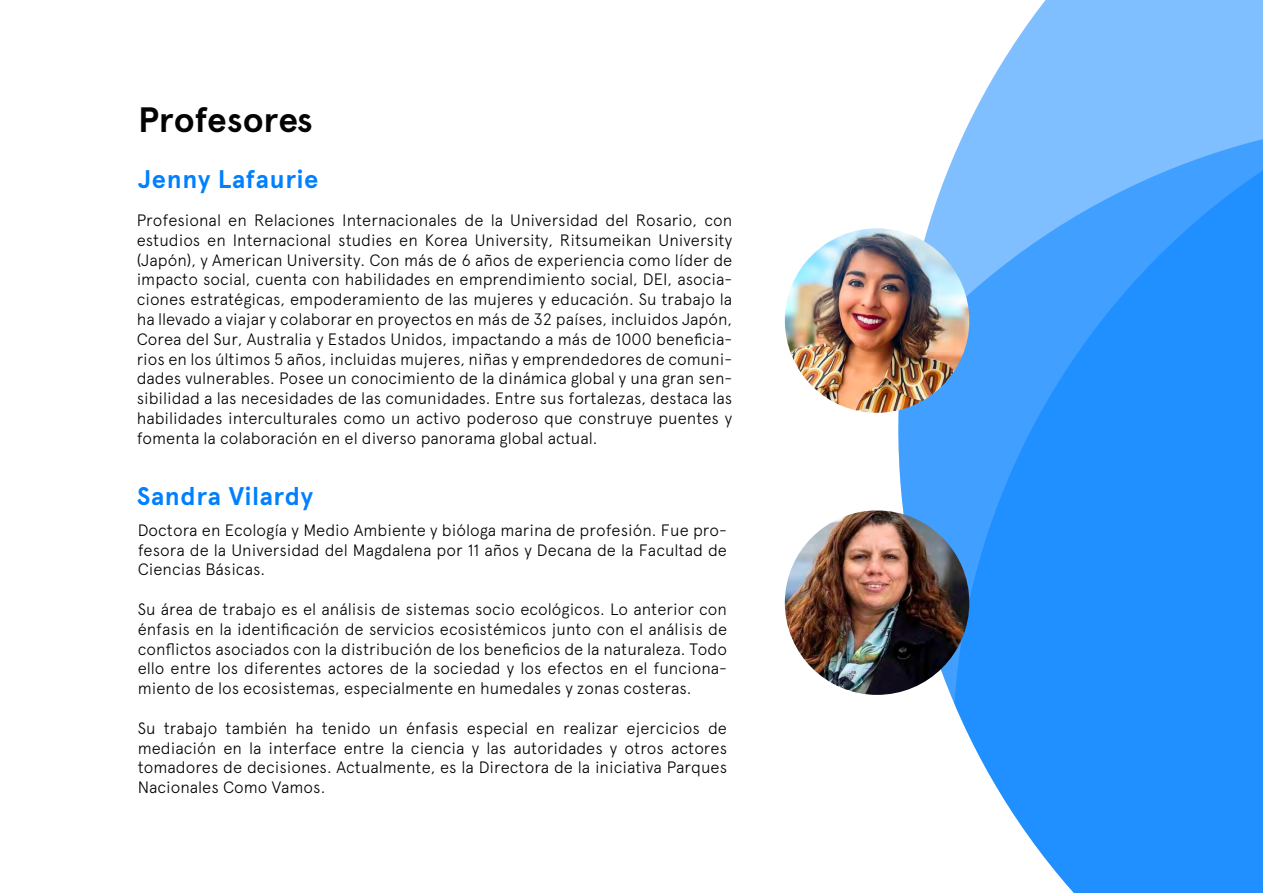
<style>
.page{position:relative;width:1263px;height:893px;background:#fff}
.page>*{position:absolute;margin:0;border:0;box-sizing:border-box;transform-origin:0 0}
.t1{font:700 35.25px "Apercu";letter-spacing:-.005em;color:#040202}
.t2{font:700 25.5px "Apercu";letter-spacing:.025em;color:#0080ff}
.t3{font:300 16.5px/19.8px "Apercu";color:#040202;text-align:justify}
</style>
<div class="page">
<svg style="left:898px;top:0;width:365px;height:893px;background:#54a9fe"></svg>
<img style="left:785px;top:510px;width:184px;height:185px;border-radius:92px">
<img style="left:785px;top:228px;width:184px;height:185px;border-radius:92px">
<h1 class="t1" style="left:138px;top:98px;width:176px">Profesores</h1>
<h2 class="t2" style="left:138px;top:163px;width:182px">Jenny Lafaurie</h2>
<p class="t3" style="left:137px;top:210px;width:597px">Profesional en Relaciones Internacionales de la Universidad del Rosario, con estudios en Internacional studies en Korea University, Ritsumeikan University (Japón), y American University. Con más de 6 años de experiencia como líder de impacto social, cuenta con habilidades en emprendimiento social, DEI, asocia&shy;ciones estratégicas, empoderamiento de las mujeres y educación. Su trabajo la ha llevado a viajar y colaborar en proyectos en más de 32 países, incluidos Japón, Corea del Sur, Australia y Estados Unidos, impactando a más de 1000 beneficia&shy;rios en los últimos 5 años, incluidas mujeres, niñas y emprendedores de comuni&shy;dades vulnerables. Posee un conocimiento de la dinámica global y una gran sen&shy;sibilidad a las necesidades de las comunidades. Entre sus fortalezas, destaca las habilidades interculturales como un activo poderoso que construye puentes y fomenta la colaboración en el diverso panorama global actual.</p>
<h2 class="t2" style="left:137px;top:480px;width:178px">Sandra Vilardy</h2>
<p class="t3" style="left:138px;top:520px;width:591px">Doctora en Ecología y Medio Ambiente y bióloga marina de profesión. Fue pro&shy;fesora de la Universidad del Magdalena por 11 años y Decana de la Facultad de Ciencias Básicas.</p>
<p class="t3" style="left:138px;top:599px;width:591px">Su área de trabajo es el análisis de sistemas socio ecológicos. Lo anterior con énfasis en la identificación de servicios ecosistémicos junto con el análisis de conflictos asociados con la distribución de los beneficios de la naturaleza. Todo ello entre los diferentes actores de la sociedad y los efectos en el funciona&shy;miento de los ecosistemas, especialmente en humedales y zonas costeras.</p>
<p class="t3" style="left:138px;top:718px;width:591px">Su trabajo también ha tenido un énfasis especial en realizar ejercicios de mediación en la interface entre la ciencia y las autoridades y otros actores tomadores de decisiones. Actualmente, es la Directora de la iniciativa Parques Nacionales Como Vamos.</p>
</div>
